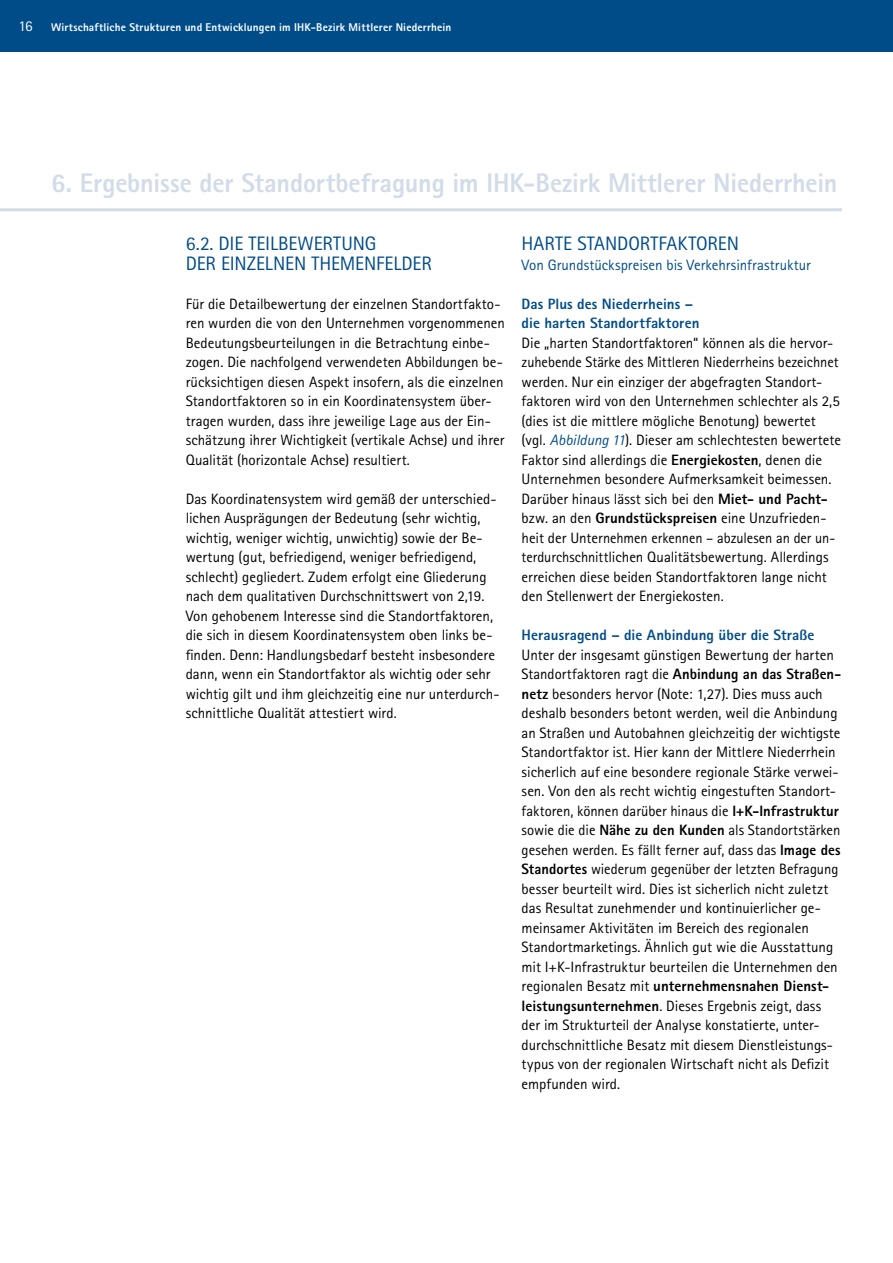
<style>
.page{position:relative;width:893px;height:1263px;background:#fff}
.page>*{position:absolute;margin:0;border:0;box-sizing:border-box;transform-origin:0 0}
.t1{font:800 27px "Rotis Sans Serif Pro";letter-spacing:-.005em;color:#d2dce8}
.t2{font:19.5px/19.5px "Rotis Sans Serif Pro";letter-spacing:-.005em;color:#004c89}
.t3{font:15px/19.5px "Rotis Sans Serif Pro";letter-spacing:-.005em;color:#000}
.t4{font:800 15px/19.5px "Rotis Sans Serif Pro";letter-spacing:.005em;color:#004c89}
.t5{font:15px "Rotis Sans Serif Pro";letter-spacing:-.005em;color:#004c89}
.t6{font:800 11.25px "Rotis Sans Serif Pro";letter-spacing:.015em;color:#fff}
.s1{font-weight:400;font-size:15px}
.s2{font-style:italic;color:#004c89}
.s3{font-weight:800}
</style>
<div class="page">
<div style="left:0;top:0;width:893px;height:51px;background:#004c89"></div>
<hr style="left:0;top:208px;width:842px;height:3px;background:#d2dce8">
<p class="t6" style="left:18px;top:20px;width:435px"><span class="s1">16</span> Wirtschaftliche Strukturen und Entwicklungen im IHK-Bezirk Mittlerer Niederrhein</p>
<h1 class="t1" style="left:51px;top:165px;width:788px">6. Ergebnisse der Standortbefragung im IHK-Bezirk Mittlerer Niederrhein</h1>
<h2 class="t2" style="left:522px;top:234px;width:216px">Harte Standortfaktoren</h2>
<p class="t5" style="left:522px;top:256px;width:291px">Von Grundstückspreisen bis Verkehrsinfrastruktur</p>
<p class="t4" style="left:522px;top:294px;width:179px">Das Plus des Niederrheins – die harten Standortfaktoren</p>
<p class="t3" style="left:522px;top:333px;width:321px">Die „harten Standortfaktoren“ können als die hervor&shy;zuhebende Stärke des Mittleren Niederrheins bezeichnet werden. Nur ein einziger der abgefragten Standort&shy;faktoren wird von den Unternehmen schlechter als 2,5 (dies ist die mittlere mögliche Benotung) bewertet (vgl. <span class="s2">Abbildung 11</span>). Dieser am schlechtesten bewertete Faktor sind allerdings die <span class="s3">Energiekosten</span>, denen die Unternehmen besondere Aufmerksamkeit beimessen.<br>Darüber hinaus lässt sich bei den <span class="s3">Miet- und Pacht&shy;</span>bzw. an den <span class="s3">Grundstückspreisen</span> eine Unzufrieden&shy;heit der Unternehmen erkennen – abzulesen an der un&shy;terdurchschnittlichen Qualitätsbewertung. Allerdings erreichen diese beiden Standortfaktoren lange nicht den Stellenwert der Energiekosten.</p>
<p class="t4" style="left:522px;top:625px;width:294px">Herausragend – die Anbindung über die Straße</p>
<p class="t3" style="left:522px;top:645px;width:321px">Unter der insgesamt günstigen Bewertung der harten Standortfaktoren ragt die <span class="s3">Anbindung an das Straßen&shy;netz</span> besonders hervor (Note: 1,27). Dies muss auch deshalb besonders betont werden, weil die Anbindung an Straßen und Autobahnen gleichzeitig der wichtigste Standortfaktor ist. Hier kann der Mittlere Niederrhein sicherlich auf eine besondere regionale Stärke verwei&shy;sen. Von den als recht wichtig eingestuften Standort&shy;faktoren, können darüber hinaus die <span class="s3">I+K-Infrastruktur </span>sowie die die <span class="s3">Nähe zu den Kunden</span> als Standortstärken gesehen werden. Es fällt ferner auf, dass das <span class="s3">Image des Standortes</span> wiederum gegenüber der letzten Befragung besser beurteilt wird. Dies ist sicherlich nicht zuletzt das Resultat zunehmender und kontinuierlicher ge&shy;meinsamer Aktivitäten im Bereich des regionalen Standortmarketings. Ähnlich gut wie die Ausstattung mit I+K-Infrastruktur beurteilen die Unternehmen den regionalen Besatz mit <span class="s3">unternehmensnahen Dienst&shy;leistungsunternehmen</span>. Dieses Ergebnis zeigt, dass der im Strukturteil der Analyse konstatierte, unter&shy;durchschnittliche Besatz mit diesem Dienstleistungs&shy;typus von der regionalen Wirtschaft nicht als Defizit empfunden wird.</p>
<h2 class="t2" style="left:186px;top:234px;width:248px">6.2. Die Teilbewertung<br>der einzeln en Th emenfelder</h2>
<p class="t3" style="left:186px;top:294px;width:321px">Für die Detailbewertung der einzelnen Standortfakto&shy;ren wurden die von den Unternehmen vorgenommenen Bedeutungsbeurteilungen in die Betrachtung einbe&shy;zogen. Die nachfolgend verwendeten Abbildungen be&shy;rücksichtigen diesen Aspekt insofern, als die einzelnen Standortfaktoren so in ein Koordinatensystem über&shy;tragen wurden, dass ihre jeweilige Lage aus der Ein&shy;schätzung ihrer Wichtigkeit (vertikale Achse) und ihrer Qualität (horizontale Achse) resultiert.</p>
<p class="t3" style="left:186px;top:489px;width:316px">Das Koordinatensystem wird gemäß der unterschied&shy;lichen Ausprägungen der Bedeutung (sehr wichtig, wichtig, weniger wichtig, unwichtig) sowie der Be&shy;wertung (gut, befriedigend, weniger befriedigend, schlecht) gegliedert. Zudem erfolgt eine Gliederung nach dem qualitativen Durchschnittswert von 2,19.<br>Von gehobenem Interesse sind die Standortfaktoren, die sich in diesem Koordinatensystem oben links be&shy;finden. Denn: Handlungsbedarf besteht insbesondere dann, wenn ein Standortfaktor als wichtig oder sehr wichtig gilt und ihm gleichzeitig eine nur unterdurch&shy;schnittliche Qualität attestiert wird.</p>
</div>
